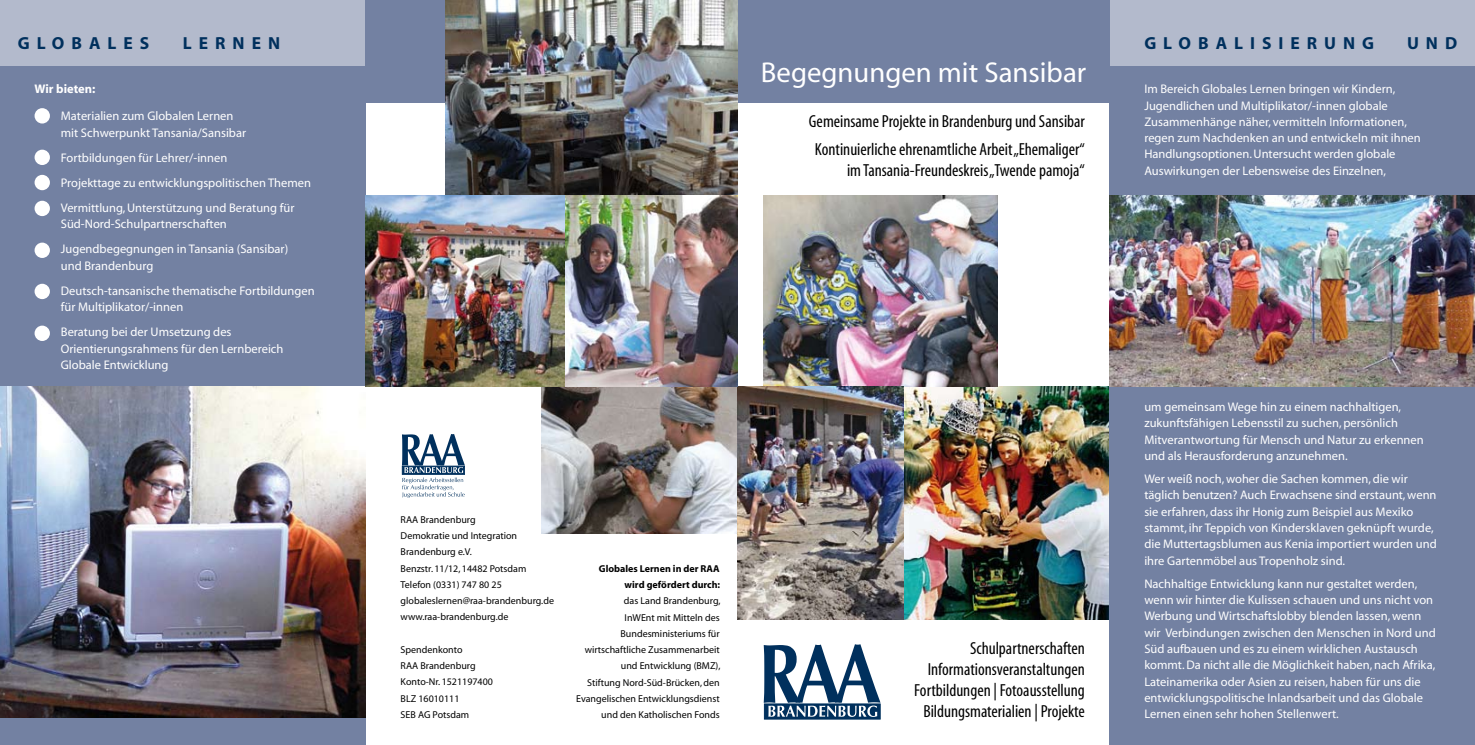
<style>
.page{position:relative;width:1475px;height:745px;background:#fff}
.page>*{position:absolute;margin:0;border:0;box-sizing:border-box;transform-origin:0 0}
.t1{font:28.75px "Myriad MM 400 600";color:#fff}
.t2{font:17.5px/21px "Myriad MM 400 300";color:#000;text-align:center}
.t3{font:17.5px "Myriad MM 700 600";letter-spacing:.4em;color:#00305d}
.t4{font:12.5px/16.2px "Myriad MM 400 600";color:#fff}
.t5{font:12.5px "Myriad MM 700 600";color:#fff}
.t6{font:10px/16.2px "Myriad MM 400 600";color:#000}
.t7{font:10px/16.2px "Myriad MM 700 600";color:#000}
</style>
<div class="page">
<img style="left:737px;top:386px;width:372px;height:233px">
<div style="left:1109px;top:0;width:365px;height:744px;background:#7381a2"></div>
<div style="left:0;top:0;width:365px;height:744px;background:#7381a2"></div>
<svg style="left:763px;top:716px;width:117px;height:3px"></svg>
<svg style="left:763px;top:644px;width:117px;height:72px"></svg>
<div style="left:0;top:0;width:365px;height:65px;background:#b3bacc"></div>
<div style="left:1109px;top:0;width:365px;height:65px;background:#b3bacc"></div>
<div style="left:365px;top:0;width:744px;height:102px;background:#7381a2"></div>
<svg style="left:402px;top:434px;width:63px;height:63px"></svg>
<img style="left:0;top:386px;width:366px;height:331px">
<div style="left:35px;top:108px;width:15px;height:15px;background:#fff;border-radius:50%"></div>
<div style="left:35px;top:325px;width:15px;height:16px;background:#fff;border-radius:50%"></div>
<div style="left:35px;top:283px;width:15px;height:16px;background:#fff;border-radius:50%"></div>
<div style="left:35px;top:242px;width:15px;height:16px;background:#fff;border-radius:50%"></div>
<div style="left:35px;top:201px;width:15px;height:15px;background:#fff;border-radius:50%"></div>
<div style="left:35px;top:175px;width:15px;height:15px;background:#fff;border-radius:50%"></div>
<div style="left:35px;top:149px;width:15px;height:16px;background:#fff;border-radius:50%"></div>
<img style="left:1109px;top:195px;width:365px;height:191px">
<img style="left:445px;top:0;width:292px;height:195px">
<img style="left:542px;top:386px;width:195px;height:146px">
<img style="left:763px;top:195px;width:234px;height:191px">
<img style="left:365px;top:195px;width:372px;height:191px">
<h2 class="t3" style="left:18px;top:34px;width:133px">globales</h2>
<h2 class="t3" style="left:183px;top:34px;width:99px">lernen</h2>
<h2 class="t3" style="left:1144px;top:34px;width:231px">Globalisierung</h2>
<h2 class="t3" style="left:1406px;top:34px;width:52px">und</h2>
<h1 class="t1" style="left:760px;top:59px;width:327px">Begegnungen mit Sansibar</h1>
<h2 class="t2" style="left:808px;top:108px;width:277px;line-height:28.1px">Gemeinsame Projekte in Brandenburg und Sansibar<br>Kontinuierliche ehrenamtliche Arbeit „Ehemaliger“</h2>
<h2 class="t2" style="left:846px;top:161px;width:239px">im Tansania-Freundeskreis „Twende pamoja“</h2>
<p class="t5" style="left:35px;top:83px;width:62px">Wir bieten:</p>
<p class="t4" style="left:61px;top:109px;width:187px">Materialien zum Globalen Lernen mit Schwerpunkt Tansania/Sansibar</p>
<p class="t4" style="left:61px;top:145px;width:252px;line-height:25.1px">Fortbildungen für Lehrer/-innen<br>Projekttage zu entwicklungspolitischen Themen<br>Vermittlung, Unterstützung und Beratung für</p>
<p class="t4" style="left:61px;top:212px;width:229px;line-height:25.1px">Süd-Nord-Schulpartnerschaften<br>Jugendbegegnungen in Tansania (Sansibar)</p>
<p class="t4" style="left:61px;top:253px;width:255px;line-height:25.1px">und Brandenburg<br>Deutsch-tansanische thematische Fortbildungen</p>
<p class="t4" style="left:61px;top:295px;width:172px;line-height:25.1px">für Multiplikator/-innen<br>Beratung bei der Umsetzung des</p>
<p class="t4" style="left:61px;top:340px;width:224px">Orientierungsrahmens für den Lernbereich<br>Globale Entwicklung</p>
<p class="t4" style="left:1144px;top:82px;width:278px">Im Bereich Globales Lernen bringen wir Kindern, Jugendlichen und Multiplikator/-innen globale Zusammenhänge näher, vermitteln Informationen, regen zum Nachdenken an und entwickeln mit ihnen Handlungsoptionen. Untersucht werden globale Auswirkungen der Lebensweise des Einzelnen,</p>
<p class="t6" style="left:400px;top:511px;width:155px">RAA Brandenburg<br>Demokratie und Integration<br>Brandenburg e.V.<br>Benzstr. 11/12, 14482 Potsdam<br>Telefon (0331) 747 80 25 globaleslernen@raa-brandenburg.de www.raa-brandenburg.de</p>
<p class="t6" style="left:400px;top:641px;width:94px">Spendenkonto<br>RAA Brandenburg<br>Konto-Nr. 1521197400<br>BLZ 16010111<br>SEB AG Potsdam</p>
<p class="t7" style="left:624px;top:560px;width:97px;text-indent:-26px">Globales Lernen in der RAA wird gefördert durch:</p>
<p class="t6" style="left:576px;top:593px;width:146px;text-align:right">das Land Brandenburg,<br>InWEnt mit Mitteln des<br>Bundesministeriums für wirtschaftliche Zusammenarbeit und Entwicklung (BMZ),<br>Stiftung Nord-Süd-Brücken, den<br>Evangelischen Entwicklungsdienst und den Katholischen Fonds</p>
<h2 class="t2" style="left:914px;top:637px;width:172px;text-align:right">Schulpartnerschaften<br>Informationsveranstaltungen<br>Fortbildungen | Fotoausstellung<br>Bildungsmaterialien | Projekte</h2>
<p class="t4" style="left:1144px;top:399px;width:281px">um gemeinsam Wege hin zu einem nachhaltigen, zukunftsfähigen Lebensstil zu suchen, persönlich Mitverantwortung für Mensch und Natur zu erkennen und als Herausforderung anzunehmen.</p>
<p class="t4" style="left:1144px;top:471px;width:294px">Wer weiß noch, woher die Sachen kommen, die wir täglich benutzen? Auch Erwachsene sind erstaunt, wenn sie erfahren, dass ihr Honig zum Beispiel aus Mexiko stammt, ihr Teppich von Kindersklaven geknüpft wurde, die Muttertagsblumen aus Kenia importiert wurden und ihre Gartenmöbel aus Tropenholz sind.</p>
<p class="t4" style="left:1144px;top:575px;width:293px">Nachhaltige Entwicklung kann nur gestaltet werden, wenn wir hinter die Kulissen schauen und uns nicht von Werbung und Wirtschaftslobby blenden lassen, wenn wir Verbindungen zwischen den Menschen in Nord und Süd aufbauen und es zu einem wirklichen Austausch kommt. Da nicht alle die Möglichkeit haben, nach Afrika, Lateinamerika oder Asien zu reisen, haben für uns die entwicklungspolitische Inlandsarbeit und das Globale Lernen einen sehr hohen Stellenwert.</p>
</div>
